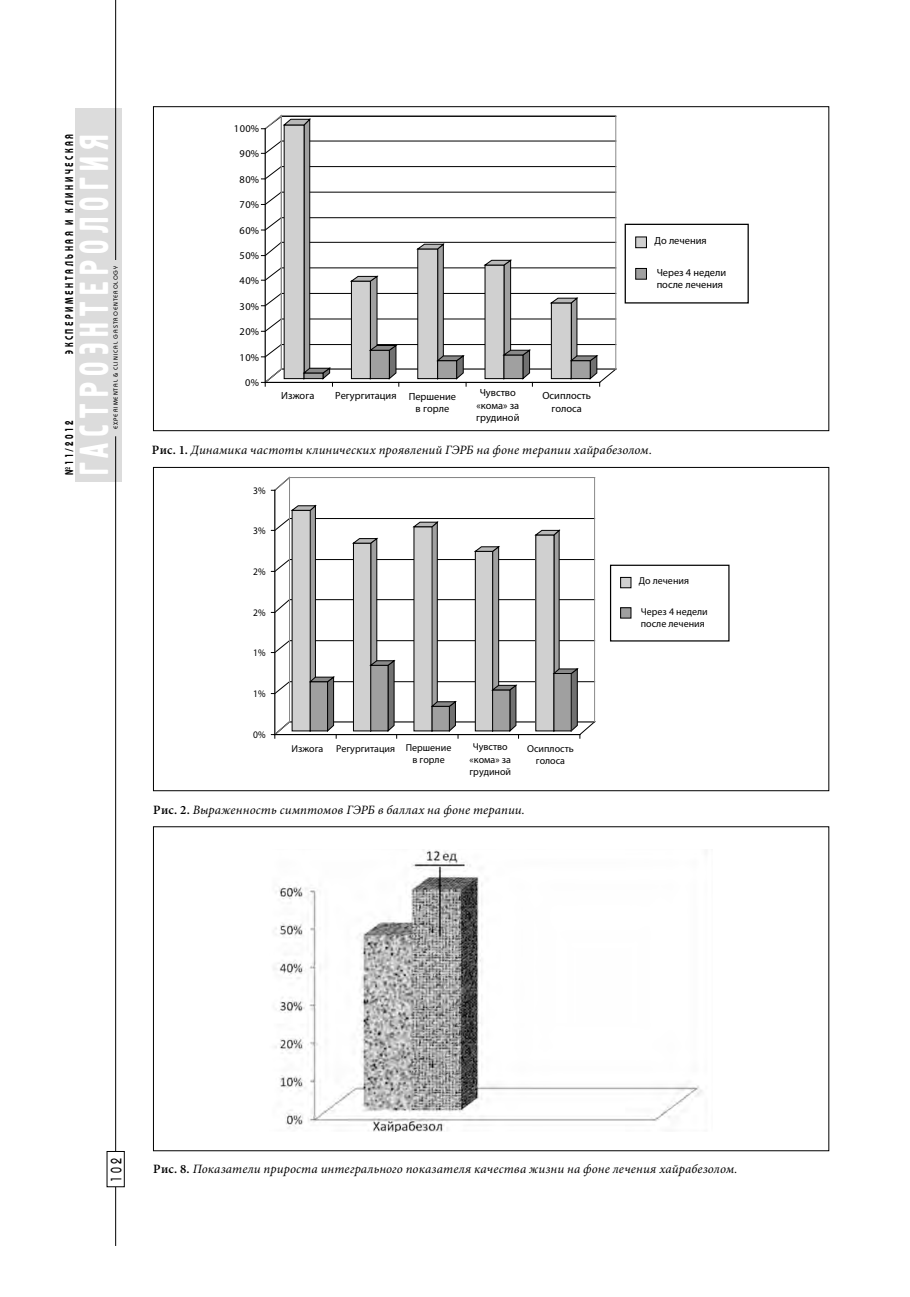
<style>
.page{position:relative;width:910px;height:1297px;background:#fff}
.page>*{position:absolute;margin:0;border:0;box-sizing:border-box;transform-origin:0 0}
.t1{font:40.5px "Hermes C";letter-spacing:.225em;color:#fff;scale:.7 1}
.t2{font:15px "Bauhaus Medium C";color:#000;scale:.72 1}
.t3{font:italic 12.75px "Minion Pro";letter-spacing:.01em;color:#000}
.t4{font:11.25px "Bauhaus Demi C";letter-spacing:.32em;color:#000;scale:.72 1}
.t5{font:10.35px/12.5px "Myriad Pro";color:#000}
.t6{font:10.05px/12px "Myriad Pro";color:#000}
.t7{font:10.05px "Myriad Pro";color:#000;scale:.95 1}
.t8{font:6px "Bauhaus Medium C";letter-spacing:.175em;color:#000}
.s1{font-weight:600;font-style:normal}
</style>
<div class="page">
<div style="left:75px;top:108px;width:47px;height:373px;background:#dcdcdc"></div>
<hr style="left:115px;top:436px;width:1px;height:810px;background:#000">
<hr style="left:115px;top:0;width:1px;height:260px;background:#000">
<div style="left:107px;top:1151px;width:17px;height:36px;background:#fff"></div>
<div style="left:107px;top:1151px;width:18px;height:36px;border:1px solid #000"></div>
<svg style="left:261px;top:116px;width:355px;height:270px"></svg>
<div style="left:625px;top:224px;width:124px;height:80px;border:1px solid #000"></div>
<div style="left:636px;top:237px;width:10px;height:11px;background:#d0d0d0"></div>
<div style="left:635px;top:236px;width:12px;height:12px;border:1px solid #000"></div>
<div style="left:636px;top:268px;width:10px;height:11px;background:#a0a0a0"></div>
<div style="left:635px;top:268px;width:12px;height:12px;border:1px solid #000"></div>
<svg style="left:274px;top:476px;width:321px;height:28px"></svg>
<hr style="left:275px;top:490px;width:1px;height:244px;background:#000">
<svg style="left:271px;top:477px;width:19px;height:14px"></svg>
<svg style="left:271px;top:504px;width:324px;height:234px"></svg>
<div style="left:610px;top:565px;width:119px;height:76px;border:1px solid #000"></div>
<div style="left:621px;top:577px;width:10px;height:11px;background:#d0d0d0"></div>
<div style="left:620px;top:577px;width:11px;height:11px;border:1px solid #000"></div>
<div style="left:621px;top:608px;width:10px;height:10px;background:#a0a0a0"></div>
<div style="left:620px;top:607px;width:11px;height:12px;border:1px solid #000"></div>
<img style="left:273px;top:849px;width:429px;height:283px">
<p class="t4" style="left:65px;top:354px;width:307px;rotate:-90deg">ЭКСПЕРИМЕНТАЛЬНАЯ И КЛИНИЧЕСКАЯ</p>
<p class="t1" style="left:79px;top:475px;width:488px;rotate:-90deg">ГАСТРОЭНТЕРОЛОГИЯ</p>
<p class="t8" style="left:113px;top:429px;width:165px;rotate:-90deg">EXPERIMENTAL &amp; CLINICAL GASTROENTEROLOGY</p>
<p class="t4" style="left:65px;top:475px;width:77px;rotate:-90deg">№11/2012</p>
<p class="t5" style="left:234px;top:123px;width:27px">100%</p>
<p class="t5" style="left:240px;top:147px;width:21px">90%</p>
<p class="t5" style="left:240px;top:173px;width:21px">80%</p>
<p class="t5" style="left:240px;top:198px;width:21px">70%</p>
<p class="t5" style="left:240px;top:224px;width:21px">60%</p>
<p class="t5" style="left:240px;top:250px;width:21px">50%</p>
<p class="t5" style="left:240px;top:274px;width:21px">40%</p>
<p class="t5" style="left:240px;top:300px;width:21px">30%</p>
<p class="t5" style="left:240px;top:325px;width:21px">20%</p>
<p class="t5" style="left:240px;top:351px;width:21px">10%</p>
<p class="t5" style="left:245px;top:376px;width:15px">0%</p>
<p class="t5" style="left:476px;top:387px;width:45px;text-align:center">Чувство «кома» за грудиной</p>
<p class="t5" style="left:281px;top:389px;width:35px">Изжога</p>
<p class="t5" style="left:416px;top:389px;width:42px;line-height:13.4px;text-indent:-81px">Регургитация Першение в горле</p>
<p class="t5" style="left:542px;top:390px;width:50px;text-align:center">Осиплость голоса</p>
<p class="t5" style="left:654px;top:234px;width:54px">До лечения</p>
<p class="t5" style="left:657px;top:266px;width:71px">Через 4 недели после лечения</p>
<p class="t3" style="left:152px;top:444px;width:502px"><span class="s1">Рис. 1.</span> Динамика частоты клинических проявлений ГЭРБ на фоне терапии хайрабезолом.</p>
<p class="t7" style="left:253px;top:485px;width:15px">3%</p>
<p class="t7" style="left:253px;top:525px;width:15px">3%</p>
<p class="t7" style="left:253px;top:566px;width:15px">2%</p>
<p class="t7" style="left:253px;top:607px;width:15px">2%</p>
<p class="t7" style="left:253px;top:647px;width:15px">1%</p>
<p class="t7" style="left:253px;top:688px;width:15px">1%</p>
<p class="t7" style="left:253px;top:729px;width:15px">0%</p>
<p class="t6" style="left:292px;top:742px;width:33px">Изжога</p>
<p class="t6" style="left:412px;top:742px;width:41px;line-height:11.6px;text-indent:-76px">Регургитация Першение в горле</p>
<p class="t6" style="left:469px;top:741px;width:43px;text-align:center">Чувство «кома» за грудиной</p>
<p class="t6" style="left:527px;top:743px;width:48px;text-align:center">Осиплость голоса</p>
<p class="t3" style="left:153px;top:804px;width:373px"><span class="s1">Рис. 2.</span> Выраженность симптомов ГЭРБ в баллах на фоне терапии.</p>
<p class="t6" style="left:639px;top:575px;width:52px">До лечения</p>
<p class="t6" style="left:641px;top:605px;width:68px">Через 4 недели после лечения</p>
<p class="t2" style="left:111px;top:1182px;width:35px;rotate:-90deg">102</p>
<p class="t3" style="left:153px;top:1164px;width:586px"><span class="s1">Рис. 8.</span> Показатели прироста интегрального показателя качества жизни на фоне лечения хайрабезолом.</p>
</div>
